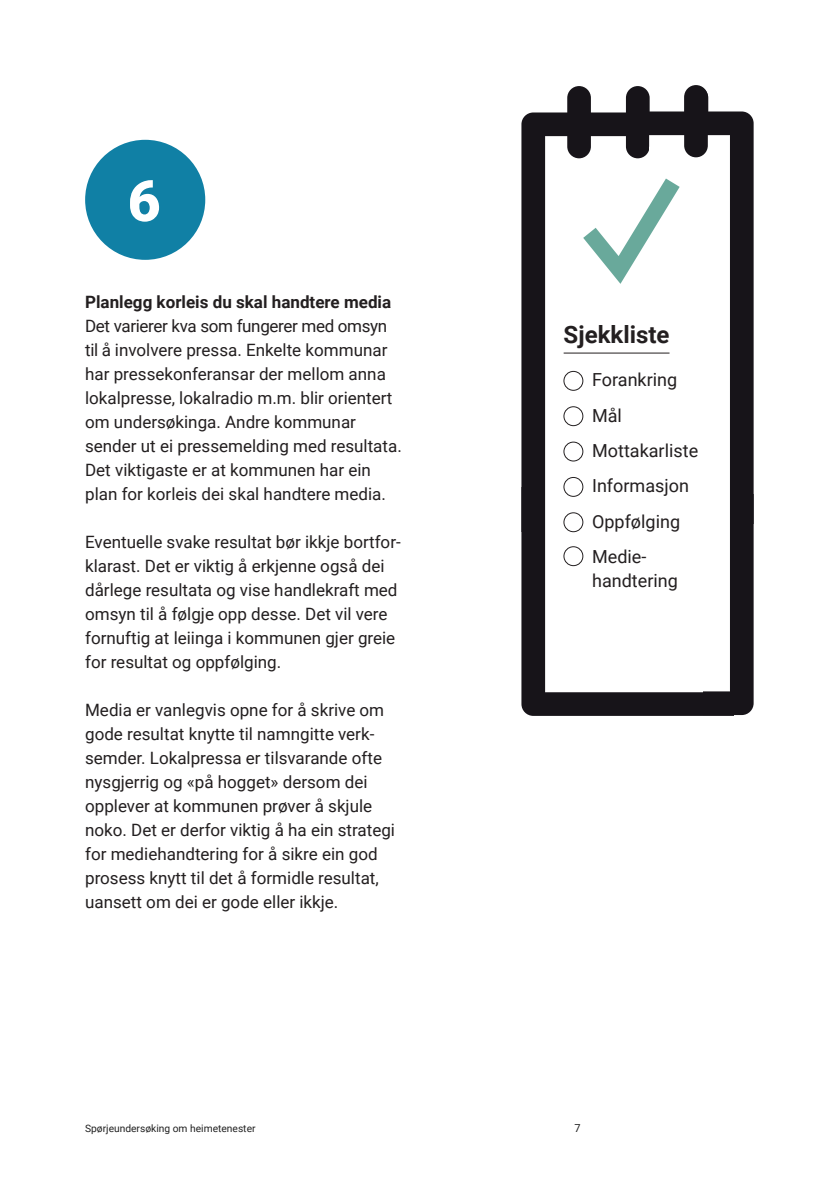
<style>
.page{position:relative;width:840px;height:1191px;background:#fff}
.page>*{position:absolute;margin:0;border:0;box-sizing:border-box;transform-origin:0 0}
.t1{font:900 56.8px "Roboto";color:#fff}
.t2{font:700 24px "Roboto";color:#231f20}
.Faktaboks{font:18px/24px "Roboto";color:#231f20}
.Brødtekst{font:17px/24px "Roboto";color:#231f20}
.Mellomtittel{font:700 17px "Roboto";color:#231f20}
.t3{font:11px "Roboto";color:#212121}
.t4{font:10.2px "Roboto";color:#212121}
</style>
<div class="page">
<svg style="left:521px;top:531px;width:212px;height:185px"></svg>
<svg style="left:521px;top:112px;width:128px;height:419px"></svg>
<div style="left:567px;top:86px;width:23px;height:72px;background:#171419;border-radius:12px"></div>
<div style="left:625px;top:86px;width:24px;height:72px;background:#171419;border-radius:12px"></div>
<svg style="left:649px;top:111px;width:104px;height:383px"></svg>
<div style="left:683px;top:85px;width:24px;height:72px;background:#171419;border-radius:12px"></div>
<svg style="left:703px;top:494px;width:50px;height:221px"></svg>
<hr style="left:563px;top:352px;width:106px;height:1px;background:#231f20">
<div style="left:563px;top:371px;width:20px;height:19px;border:1px solid #231f20;border-radius:50%"></div>
<div style="left:563px;top:406px;width:20px;height:20px;border:1px solid #231f20;border-radius:50%"></div>
<div style="left:563px;top:442px;width:20px;height:19px;border:1px solid #231f20;border-radius:50%"></div>
<div style="left:563px;top:477px;width:20px;height:19px;border:1px solid #231f20;border-radius:50%"></div>
<div style="left:563px;top:512px;width:20px;height:20px;border:1px solid #231f20;border-radius:50%"></div>
<div style="left:563px;top:546px;width:20px;height:20px;border:1px solid #231f20;border-radius:50%"></div>
<div style="left:85px;top:140px;width:120px;height:120px;background:#1080a5;border-radius:50%"></div>
<svg style="left:566px;top:161px;width:128px;height:137px"></svg>
<p class="t1" style="left:128px;top:161px;width:34px">6</p>
<p class="Mellomtittel" style="left:85px;top:290px;width:307px">Planlegg korleis du skal handtere media</p>
<p class="Brødtekst" style="left:85px;top:313px;width:318px">Det varierer kva som fungerer med omsyn til å involvere pressa. Enkelte kommunar har pressekonferansar der mellom anna lokalpresse, lokalradio m.m. blir orientert om undersøkinga. Andre kommunar sender ut ei pressemelding med resultata.<br>Det viktigaste er at kommunen har ein plan for korleis dei skal handtere media.</p>
<p class="Brødtekst" style="left:85px;top:529px;width:317px">Eventuelle svake resultat bør ikkje bortfor&shy;klarast. Det er viktig å erkjenne også dei dårlege resultata og vise handlekraft med omsyn til å følgje opp desse. Det vil vere fornuftig at leiinga i kommunen gjer greie for resultat og oppfølging.</p>
<p class="Brødtekst" style="left:85px;top:697px;width:311px">Media er vanlegvis opne for å skrive om gode resultat knytte til namngitte verk&shy;semder. Lokalpressa er tilsvarande ofte nysgjerrig og «på hogget» dersom dei opplever at kommunen prøver å skjule noko. Det er derfor viktig å ha ein strategi for mediehandtering for å sikre ein god prosess knytt til det å formidle resultat, uansett om dei er gode eller ikkje.</p>
<p class="t2" style="left:563px;top:318px;width:107px">Sjekkliste</p>
<p class="Faktaboks" style="left:591px;top:367px;width:87px">Forankring</p>
<p class="Faktaboks" style="left:591px;top:402px;width:31px">Mål</p>
<p class="Faktaboks" style="left:591px;top:438px;width:108px">Mottakarliste</p>
<p class="Faktaboks" style="left:591px;top:473px;width:98px">Informasjon</p>
<p class="Faktaboks" style="left:591px;top:509px;width:89px">Oppfølging</p>
<p class="Faktaboks" style="left:591px;top:544px;width:87px">Medie&shy;handtering</p>
<p class="t4" style="left:85px;top:1121px;width:172px">Spørjeundersøking om heimetenester</p>
<p class="t3" style="left:574px;top:1120px;width:8px">7</p>
</div>
